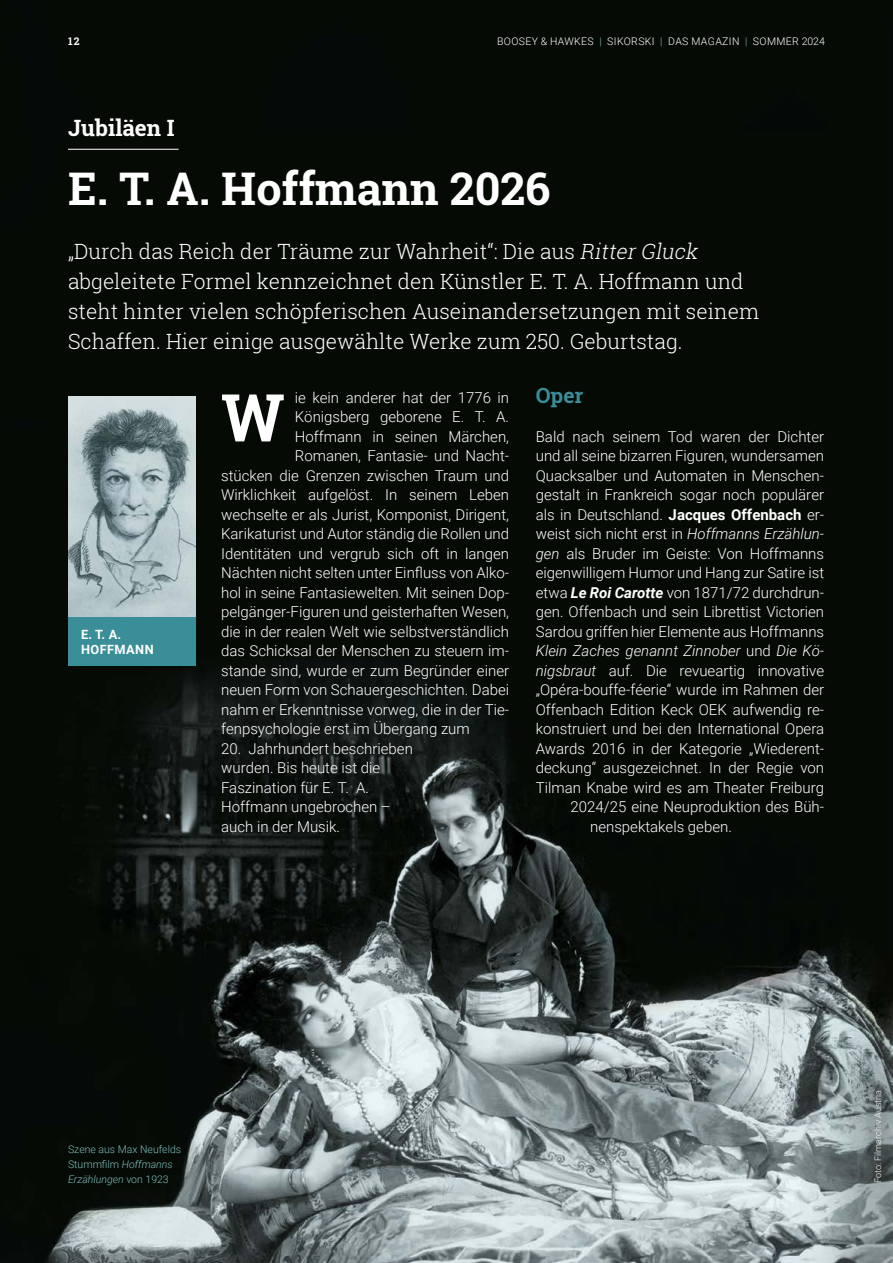
<style>
.page{position:relative;width:893px;height:1263px;background:#fff}
.page>*{position:absolute;margin:0;border:0;box-sizing:border-box;transform-origin:0 0}
.t1{font:700 66px "Roboto Slab";color:#fff}
.t2{font:700 45px "Roboto Slab";color:#fff}
.t3{font:700 22.5px "Roboto Slab";color:#fff}
.t4{font:300 21px/30px "Roboto Slab";color:#fff}
.t5{font:700 21px "Roboto Slab";color:#3a8e97}
.t6{font:300 15px/19.5px "Roboto";color:#fff}
.t7{font:italic 300 15px "Roboto";color:#fff}
.t8{font:700 12.75px/15px "Roboto";letter-spacing:.035em;color:#fff}
.t9{font:300 10.5px/15px "Roboto";color:#7fbebf}
.t10{font:300 10.5px "Roboto";letter-spacing:.035em;color:#fff}
.t11{font:700 10.5px "Roboto Slab";color:#fff}
.t12{font:300 9px "Roboto";color:#fff}
.s1{color:#7fbebf}
.s2{font-style:italic}
.s3{font-weight:700}
.s4{font-weight:700;font-style:italic}
.s5{font-style:normal}
</style>
<div class="page">
<img style="left:0;top:0;width:893px;height:1263px">
<svg style="left:862px;top:1078px;width:31px;height:118px;background:#6b7677"></svg>
<hr style="left:68px;top:149px;width:111px;height:1px;background:#fff">
<img style="left:68px;top:396px;width:128px;height:221px">
<div style="left:68px;top:617px;width:128px;height:49px;background:#3a8e97"></div>
<p class="t11" style="left:68px;top:34px;width:13px">12</p>
<p class="t10" style="left:497px;top:34px;width:329px">BOOSEY &amp; HAWKES <span class="s1">|</span> SIKORSKI <span class="s1">|</span> DAS MAGAZIN <span class="s1">|</span> SOMMER 2024</p>
<h3 class="t3" style="left:68px;top:113px;width:108px">Jubiläen I</h3>
<h2 class="t2" style="left:68px;top:157px;width:484px">E. T. A. Hoffmann 2026</h2>
<p class="t4" style="left:68px;top:236px;width:693px">„Durch das Reich der Träume zur Wahrheit“: Die aus <span class="s2">RitterGluck </span>abgeleitete Formel kennzeichnet den Künstler E. T. A. Hoffmann und steht hinter vielen schöpferischen Auseinandersetzungen mit seinem Schaffen. Hier einige ausgewählte Werke zum 250. Geburtstag.</p>
<p class="t8" style="left:81px;top:626px;width:74px">E. T. A.<br>HOFFMANN</p>
<p class="t6" style="left:295px;top:387px;width:216px">ie kein anderer hat der 1776 in</p>
<p class="t6" style="left:295px;top:407px;width:216px">Königsberg geborene E. T. A.</p>
<p class="t6" style="left:295px;top:426px;width:216px">Hoffmann in seinen Märchen,</p>
<p class="t6" style="left:295px;top:446px;width:216px">Romanen, Fantasie- und Nacht-</p>
<p class="t6" style="left:221px;top:465px;width:289px">stücken die Grenzen zwischen Traum und</p>
<p class="t6" style="left:221px;top:485px;width:289px">Wirklichkeit aufgelöst. In seinem Leben</p>
<p class="t6" style="left:221px;top:504px;width:289px">wechselte er als Jurist, Komponist, Dirigent,</p>
<p class="t6" style="left:221px;top:524px;width:289px">Karikaturist und Autor ständig die Rollen und</p>
<p class="t6" style="left:221px;top:543px;width:289px">Identitäten und vergrub sich oft in langen</p>
<p class="t6" style="left:221px;top:563px;width:289px">Nächten nicht selten unter Einfluss von Alko-</p>
<p class="t6" style="left:221px;top:582px;width:289px">hol in seine Fantasiewelten. Mit seinen Dop-</p>
<p class="t6" style="left:221px;top:602px;width:289px">pelgänger-Figuren und geisterhaften Wesen,</p>
<p class="t6" style="left:221px;top:621px;width:289px">die in der realen Welt wie selbstverständlich</p>
<p class="t6" style="left:221px;top:641px;width:289px">das Schicksal der Menschen zu steuern im-</p>
<p class="t6" style="left:221px;top:660px;width:289px">stande sind, wurde er zum Begründer einer</p>
<p class="t6" style="left:221px;top:680px;width:290px">neuen Form von Schauergeschichten. Dabei</p>
<p class="t6" style="left:221px;top:699px;width:289px">nahm er Erkenntnisse vorweg, die in der Tie-</p>
<p class="t6" style="left:221px;top:719px;width:250px">fenpsychologie erst im Übergang zum</p>
<p class="t6" style="left:221px;top:738px;width:193px">20. Jahrhundert beschrieben wurden. Bis heute ist die<br>Faszination für E. T. A.<br>Hoffmann ungebrochen – auch in der Musik.</p>
<h1 class="t1" style="left:221px;top:372px;width:65px">W</h1>
<h3 class="t5" style="left:536px;top:381px;width:49px">Oper</h3>
<p class="t6" style="left:536px;top:426px;width:290px">Bald nach seinem Tod waren der Dichter</p>
<p class="t6" style="left:536px;top:446px;width:290px">und all seine bizarren Figuren, wundersamen</p>
<p class="t6" style="left:536px;top:465px;width:290px">Quacksalber und Automaten in Menschen-</p>
<p class="t6" style="left:536px;top:485px;width:290px">gestalt in Frankreich sogar noch populärer</p>
<p class="t6" style="left:536px;top:504px;width:290px">als in Deutschland. <span class="s3">Jacques Offenbach</span> er-</p>
<p class="t6" style="left:536px;top:524px;width:290px">weist sich nicht erst in <span class="s2">Hoffmanns Erzählun-</span></p>
<p class="t6" style="left:536px;top:543px;width:290px"><span class="s2">gen</span> als Bruder im Geiste: Von Hoffmanns</p>
<p class="t6" style="left:536px;top:563px;width:290px">eigenwilligem Humor und Hang zur Satire ist</p>
<p class="t6" style="left:536px;top:582px;width:290px">etwa <span class="s4">Le Roi Carotte</span> von 1871/72 durchdrun-</p>
<p class="t6" style="left:536px;top:602px;width:290px">gen. Offenbach und sein Librettist Victorien</p>
<p class="t6" style="left:536px;top:621px;width:290px">Sardou griffen hier Elemente aus Hoffmanns</p>
<p class="t7" style="left:536px;top:640px;width:290px">Klein Zaches genannt Zinnober <span class="s5">und</span> Die Kö-</p>
<p class="t6" style="left:536px;top:660px;width:290px"><span class="s2">nigsbraut</span> auf. Die revueartig innovative</p>
<p class="t6" style="left:536px;top:680px;width:290px">„Opéra-bouffe-féerie“ wurde im Rahmen der</p>
<p class="t6" style="left:536px;top:699px;width:290px">Offenbach Edition Keck OEK aufwendig re-</p>
<p class="t6" style="left:536px;top:719px;width:290px">konstruiert und bei den International Opera</p>
<p class="t6" style="left:536px;top:738px;width:290px">Awards 2016 in der Kategorie „Wiederent-</p>
<p class="t6" style="left:536px;top:758px;width:290px">deckung“ ausgezeichnet. In der Regie von</p>
<p class="t6" style="left:536px;top:777px;width:290px">Tilman Knabe wird es am Theater Freiburg</p>
<p class="t6" style="left:571px;top:797px;width:255px">2024/25 eine Neuproduktion des Büh-</p>
<p class="t6" style="left:590px;top:816px;width:143px">nenspektakels geben.</p>
<p class="t9" style="left:68px;top:1141px;width:115px">Szene aus Max Neufelds<br>Stummfilm <span class="s2">Hoffmanns<br>Erzählungen</span> von 1923</p>
<p class="t12" style="left:872px;top:1183px;width:94px;rotate:-90deg">Foto: Filmarchiv Austria</p>
</div>
